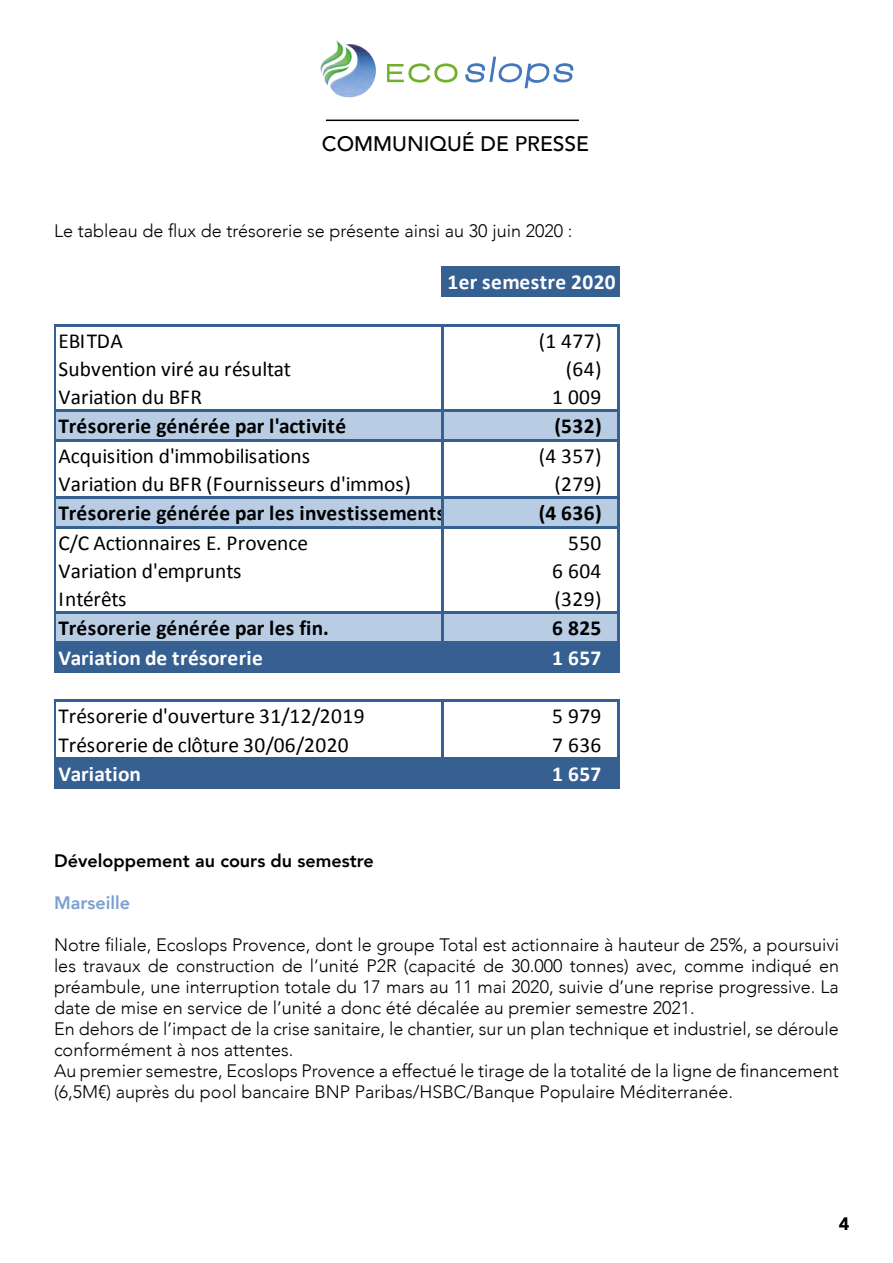
<style>
.page{position:relative;width:893px;height:1263px;background:#fff}
.page>*{position:absolute;margin:0;border:0;box-sizing:border-box;transform-origin:0 0}
.t1{font:21.45px "Calibri";color:#000}
.t2{font:700 21.45px "Calibri";letter-spacing:.015em;color:#000}
.t3{font:700 21.45px "Calibri";letter-spacing:.015em;color:#fff}
.t4{font:21.45px "Calibri";letter-spacing:.02em;color:#000}
.t5{font:21.45px "Calibri";letter-spacing:-.02em;color:#000}
.t6{font:500 21px "Avenir";color:#000}
.t7{font:300 18px/21px "Avenir";color:#000}
.t8{font:800 18px "Avenir";color:#000}
.t9{font:800 18px "Avenir";color:#799fd2}
.t10{font:900 18px "Avenir";color:#000}
</style>
<div class="page">
<svg style="left:465px;top:57px;width:108px;height:31px"></svg>
<svg style="left:387px;top:63px;width:71px;height:20px"></svg>
<img style="left:330px;top:44px;width:46px;height:54px">
<img style="left:324px;top:78px;width:25px;height:9px">
<img style="left:323px;top:46px;width:32px;height:32px">
<img style="left:320px;top:40px;width:24px;height:33px">
<hr style="left:326px;top:120px;width:253px;height:1px;background:#000">
<div style="left:443px;top:268px;width:177px;height:29px;background:#366092"></div>
<div style="left:55px;top:411px;width:565px;height:30px;background:#b8cce4"></div>
<div style="left:55px;top:498px;width:565px;height:30px;background:#b8cce4"></div>
<div style="left:55px;top:613px;width:565px;height:30px;background:#b8cce4"></div>
<div style="left:55px;top:642px;width:565px;height:30px;background:#366092"></div>
<div style="left:55px;top:758px;width:565px;height:31px;background:#366092"></div>
<hr style="left:442px;top:267px;width:2px;height:30px;background:#366092">
<hr style="left:54px;top:324px;width:1px;height:348px;background:#366092">
<hr style="left:442px;top:326px;width:2px;height:346px;background:#366092">
<hr style="left:618px;top:326px;width:2px;height:346px;background:#366092">
<hr style="left:442px;top:702px;width:2px;height:87px;background:#366092">
<hr style="left:618px;top:702px;width:2px;height:87px;background:#366092">
<hr style="left:54px;top:700px;width:1px;height:89px;background:#366092">
<hr style="left:444px;top:267px;width:176px;height:1px;background:#366092">
<hr style="left:55px;top:324px;width:565px;height:2px;background:#366092">
<hr style="left:55px;top:410px;width:565px;height:2px;background:#366092">
<hr style="left:55px;top:439px;width:565px;height:2px;background:#366092">
<hr style="left:55px;top:497px;width:565px;height:2px;background:#366092">
<hr style="left:55px;top:526px;width:565px;height:2px;background:#366092">
<hr style="left:55px;top:612px;width:565px;height:2px;background:#366092">
<hr style="left:55px;top:641px;width:565px;height:2px;background:#366092">
<hr style="left:55px;top:700px;width:565px;height:2px;background:#366092">
<hr style="left:55px;top:757px;width:565px;height:2px;background:#366092">
<p class="t6" style="left:322px;top:125px;width:269px">COMMUNIQUÉ DE PRESSE</p>
<p class="t7" style="left:54px;top:220px;width:520px">Le tableau de flux de trésorerie se présente ainsi au 30 juin 2020 :</p>
<p class="t3" style="left:447px;top:268px;width:170px">1er semestre 2020</p>
<p class="t1" style="left:58px;top:327px;width:66px">EBITDA</p>
<p class="t1" style="left:539px;top:327px;width:64px">(1 477)</p>
<p class="t1" style="left:58px;top:355px;width:234px">Subvention viré au résultat</p>
<p class="t1" style="left:566px;top:355px;width:37px">(64)</p>
<p class="t1" style="left:58px;top:383px;width:145px">Variation du BFR</p>
<p class="t1" style="left:552px;top:383px;width:51px">1 009</p>
<p class="t2" style="left:58px;top:413px;width:289px">Trésorerie générée par l'activité</p>
<p class="t2" style="left:555px;top:413px;width:49px">(532)</p>
<p class="t1" style="left:58px;top:442px;width:253px">Acquisition d'immobilisations</p>
<p class="t1" style="left:539px;top:442px;width:64px">(4 357)</p>
<p class="t1" style="left:58px;top:470px;width:354px">Variation du BFR (Fournisseurs d'immos)</p>
<p class="t1" style="left:555px;top:470px;width:49px">(279)</p>
<p class="t2" style="left:58px;top:499px;width:388px">Trésorerie générée par les investissements</p>
<p class="t2" style="left:539px;top:499px;width:64px">(4 636)</p>
<p class="t1" style="left:59px;top:529px;width:251px">C/C Actionnaires E. Provence</p>
<p class="t1" style="left:568px;top:529px;width:35px">550</p>
<p class="t1" style="left:59px;top:557px;width:185px">Variation d'emprunts</p>
<p class="t1" style="left:552px;top:557px;width:51px">6 604</p>
<p class="t5" style="left:59px;top:585px;width:70px">Intérêts</p>
<p class="t1" style="left:555px;top:585px;width:49px">(329)</p>
<p class="t2" style="left:59px;top:614px;width:272px">Trésorerie générée par les fin.</p>
<p class="t2" style="left:552px;top:614px;width:51px">6 825</p>
<p class="t3" style="left:59px;top:644px;width:206px">Variation de trésorerie</p>
<p class="t3" style="left:552px;top:644px;width:51px">1 657</p>
<p class="t4" style="left:59px;top:703px;width:308px">Trésorerie d'ouverture 31/12/2019</p>
<p class="t1" style="left:552px;top:703px;width:51px">5 979</p>
<p class="t1" style="left:59px;top:731px;width:292px">Trésorerie de clôture 30/06/2020</p>
<p class="t1" style="left:552px;top:731px;width:51px">7 636</p>
<p class="t3" style="left:59px;top:760px;width:84px">Variation</p>
<p class="t3" style="left:552px;top:760px;width:51px">1 657</p>
<p class="t8" style="left:54px;top:847px;width:321px">Développement au cours du semestre</p>
<p class="t9" style="left:54px;top:889px;width:78px">Marseille</p>
<p class="t7" style="left:54px;top:934px;width:786px">Notre filiale, Ecoslops Provence, dont le groupe Total est actionnaire à hauteur de 25%, a poursuivi les travaux de construction de l’unité P2R (capacité de 30.000 tonnes) avec, comme indiqué en préambule, une interruption totale du 17 mars au 11 mai 2020, suivie d’une reprise progressive. La date de mise en service de l’unité a donc été décalée au premier semestre 2021.<br>En dehors de l’impact de la crise sanitaire, le chantier, sur un plan technique et industriel, se déroule conformément à nos attentes.<br>Au premier semestre, Ecoslops Provence a effectué le tirage de la totalité de la ligne de financement (6,5M€) auprès du pool bancaire BNP Paribas/HSBC/Banque Populaire Méditerranée.</p>
<p class="t10" style="left:839px;top:1208px;width:12px">4</p>
</div>
